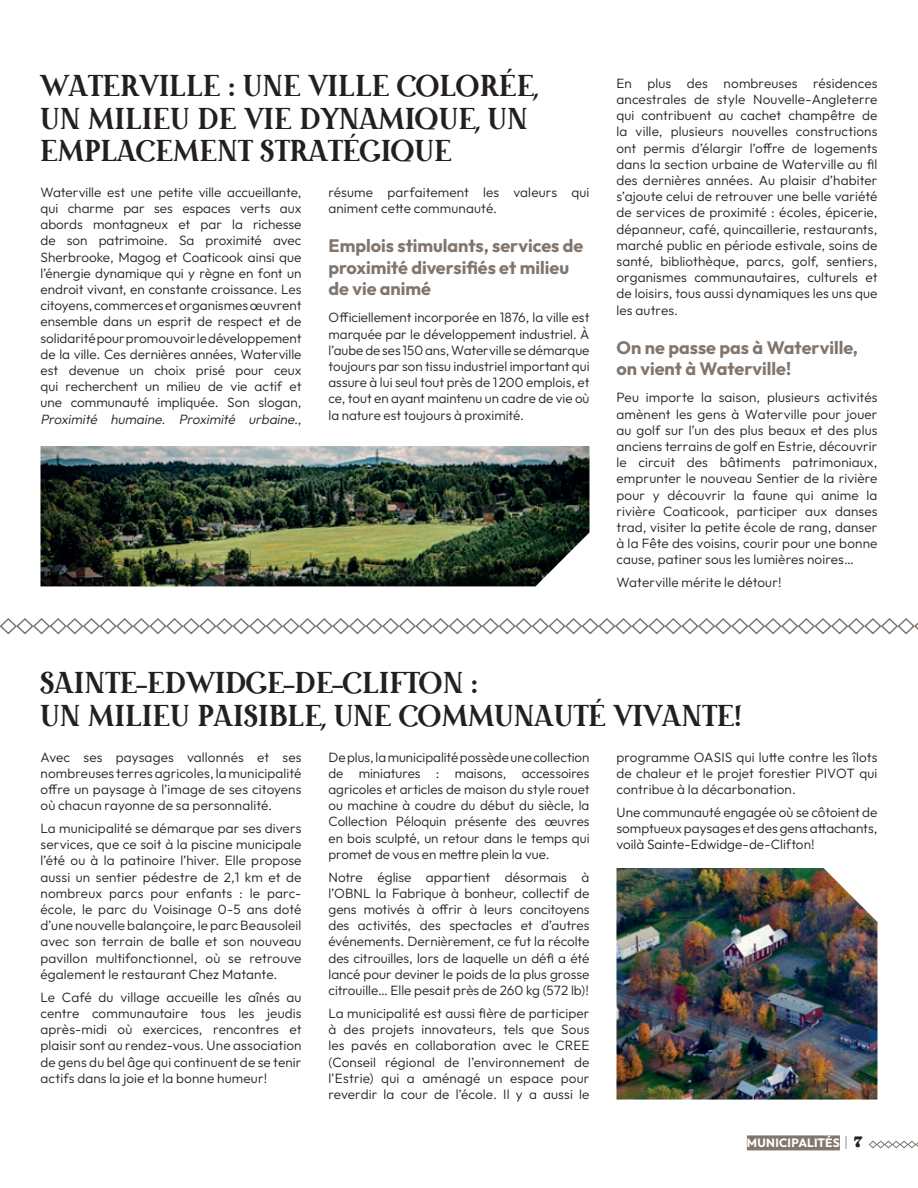
<style>
.page{position:relative;width:918px;height:1188px;background:#fff}
.page>*{position:absolute;margin:0;border:0;box-sizing:border-box;transform-origin:0 0}
.t1{font:27px/32.4px "Meridies Antiqua";letter-spacing:.04em;color:#231f20}
.t2{font:700 18px/21.6px "Outfit";color:#81766e}
.t3{font:300 13.5px/16.2px "Outfit";letter-spacing:.005em;color:#231f20;text-align:justify}
.t4{font:700 12px "Outfit";letter-spacing:.015em;color:#fff}
.s1{font-style:italic}
.s2{font-weight:100;font-size:15px;color:#231f20}
.s3{font-family:"Fraunces 9 pt";font-weight:900;font-size:15px;color:#231f20}
</style>
<div class="page">
<div style="left:747px;top:1135px;width:93px;height:15px;background:#81766e"></div>
<svg style="left:868px;top:1140px;width:50px;height:9px"></svg>
<img style="left:40px;top:446px;width:550px;height:140px">
<img style="left:616px;top:868px;width:262px;height:232px">
<svg style="left:0;top:618px;width:918px;height:17px"></svg>
<h1 class="t1" style="left:40px;top:71px;width:499px">WATERVILLE : UNE VILLE COLORÉE,<br>UN MILIEU DE VIE DYNAMIQUE, UN<br>EMPLACEMENT STRATÉGIQUE</h1>
<p class="t3" style="left:40px;top:184px;width:263px">Waterville est une petite ville accueillante, qui charme par ses espaces verts aux abords montagneux et par la richesse de son patrimoine. Sa proximité avec Sherbrooke, Magog et Coaticook ainsi que l’énergie dynamique qui y règne en font un endroit vivant, en constante croissance. Les citoyens, commerces et organismes œuvrent ensemble dans un esprit de respect et de solidarité pour promouvoir le développement de la ville. Ces dernières années, Waterville est devenue un choix prisé pour ceux qui recherchent un milieu de vie actif et une communauté impliquée. Son slogan, <span class="s1">Proximité humaine. Proximité urbaine.</span>,</p>
<p class="t3" style="left:329px;top:184px;width:263px">résume parfaitement les valeurs qui animent cette communauté.</p>
<h2 class="t2" style="left:328px;top:236px;width:256px">Emplois stimulants, services de proximité diversifiés et milieu de vie animé</h2>
<p class="t3" style="left:328px;top:310px;width:263px">Officiellement incorporée en 1876, la ville est marquée par le développement industriel. À l’aube de ses 150 ans, Waterville se démarque toujours par son tissu industriel important qui assure à lui seul tout près de 1200 emplois, et ce, tout en ayant maintenu un cadre de vie où la nature est toujours à proximité.</p>
<p class="t3" style="left:616px;top:75px;width:263px">En plus des nombreuses résidences ancestrales de style Nouvelle-Angleterre qui contribuent au cachet champêtre de la ville, plusieurs nouvelles constructions ont permis d’élargir l’offre de logements dans la section urbaine de Waterville au fil des dernières années. Au plaisir d’habiter s’ajoute celui de retrouver une belle variété de services de proximité : écoles, épicerie, dépanneur, café, quincaillerie, restaurants, marché public en période estivale, soins de santé, bibliothèque, parcs, golf, sentiers, organismes communautaires, culturels et de loisirs, tous aussi dynamiques les uns que les autres.</p>
<h2 class="t2" style="left:616px;top:337px;width:243px">On ne passe pas à Waterville, on vient à Waterville!</h2>
<p class="t3" style="left:616px;top:390px;width:263px">Peu importe la saison, plusieurs activités amènent les gens à Waterville pour jouer au golf sur l’un des plus beaux et des plus anciens terrains de golf en Estrie, découvrir le circuit des bâtiments patrimoniaux, emprunter le nouveau Sentier de la rivière pour y découvrir la faune qui anime la rivière Coaticook, participer aux danses trad, visiter la petite école de rang, danser à la Fête des voisins, courir pour une bonne cause, patiner sous les lumières noires…</p>
<p class="t3" style="left:616px;top:575px;width:167px">Waterville mérite le détour!</p>
<h1 class="t1" style="left:40px;top:668px;width:702px">SAINTE-EDWIDGE-DE-CLIFTON :<br>UN MILIEU PAISIBLE, UNE COMMUNAUTÉ VIVANTE!</h1>
<p class="t3" style="left:40px;top:749px;width:263px">Avec ses paysages vallonnés et ses nombreuses terres agricoles, la municipalité offre un paysage à l’image de ses citoyens où chacun rayonne de sa personnalité.</p>
<p class="t3" style="left:40px;top:820px;width:263px">La municipalité se démarque par ses divers services, que ce soit à la piscine municipale l’été ou à la patinoire l’hiver. Elle propose aussi un sentier pédestre de 2,1 km et de nombreux parcs pour enfants : le parc&shy;école, le parc du Voisinage 0-5 ans doté d’une nouvelle balançoire, le parc Beausoleil avec son terrain de balle et son nouveau pavillon multifonctionnel, où se retrouve également le restaurant Chez Matante.</p>
<p class="t3" style="left:40px;top:989px;width:263px">Le Café du village accueille les aînés au centre communautaire tous les jeudis après-midi où exercices, rencontres et plaisir sont au rendez-vous. Une association de gens du bel âge qui continuent de se tenir actifs dans la joie et la bonne humeur!</p>
<p class="t3" style="left:328px;top:749px;width:263px">De plus, la municipalité possède une collection de miniatures : maisons, accessoires agricoles et articles de maison du style rouet ou machine à coudre du début du siècle, la Collection Péloquin présente des œuvres en bois sculpté, un retour dans le temps qui promet de vous en mettre plein la vue.</p>
<p class="t3" style="left:328px;top:869px;width:263px">Notre église appartient désormais à l’OBNL la Fabrique à bonheur, collectif de gens motivés à offrir à leurs concitoyens des activités, des spectacles et d’autres événements. Dernièrement, ce fut la récolte des citrouilles, lors de laquelle un défi a été lancé pour deviner le poids de la plus grosse citrouille… Elle pesait près de 260 kg (572 lb)!</p>
<p class="t3" style="left:328px;top:1005px;width:263px">La municipalité est aussi fière de participer à des projets innovateurs, tels que Sous les pavés en collaboration avec le CREE (Conseil régional de l’environnement de l’Estrie) qui a aménagé un espace pour reverdir la cour de l’école. Il y a aussi le</p>
<p class="t3" style="left:616px;top:749px;width:262px">programme OASIS qui lutte contre les îlots de chaleur et le projet forestier PIVOT qui contribue à la décarbonation.</p>
<p class="t3" style="left:616px;top:804px;width:262px">Une communauté engagée où se côtoient de somptueux paysages et des gens attachants, voilà Sainte-Edwidge-de-Clifton!</p>
<p class="t4" style="left:747px;top:1135px;width:117px">MUNICIPALITÉS <span class="s2">|</span> <span class="s3">7</span></p>
</div>
